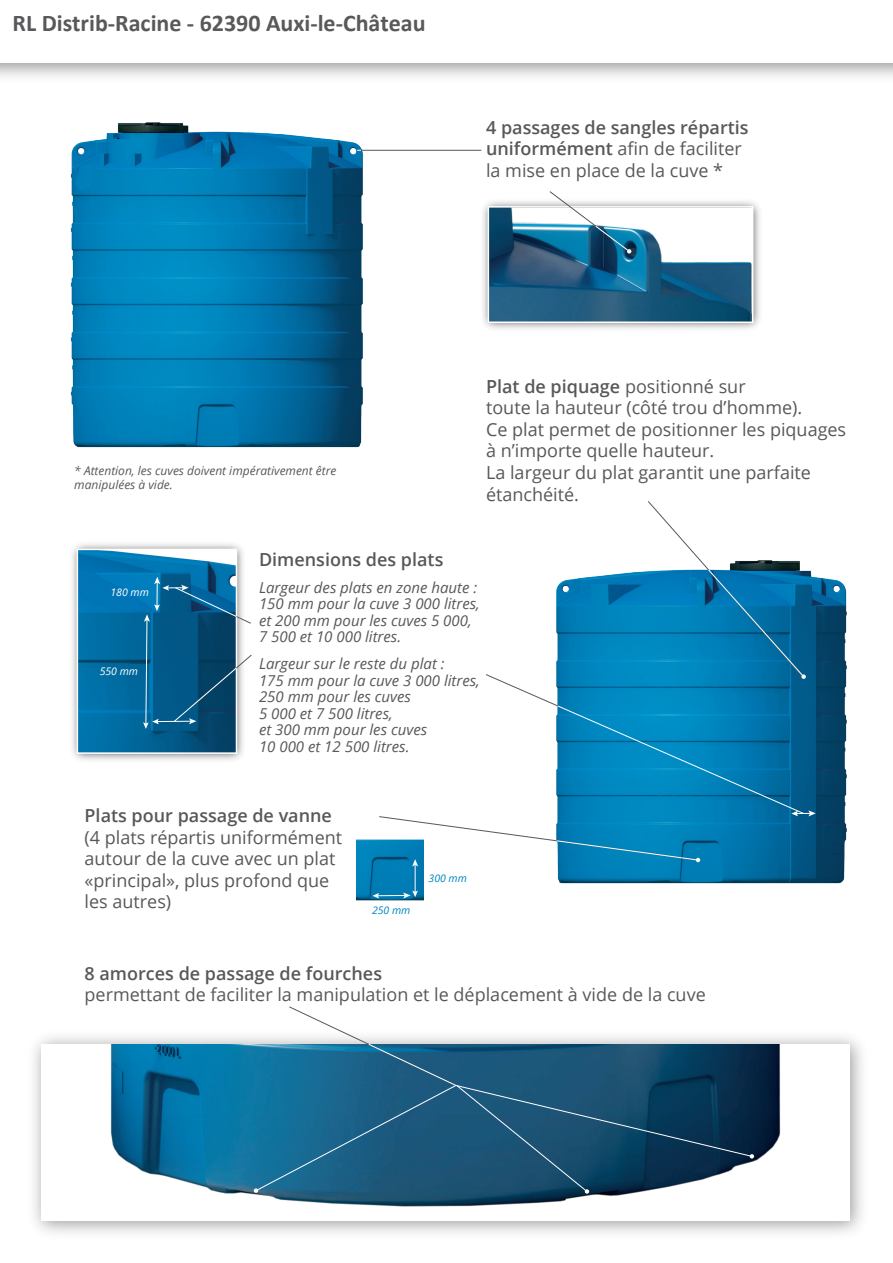
<style>
.page{position:relative;width:893px;height:1263px;background:#fff}
.page>*{position:absolute;margin:0;border:0;box-sizing:border-box;transform-origin:0 0}
.t1{font:700 24px "Calibri";color:#58595b}
.t2{font:18px/21.6px "Open Sans";color:#57585a}
.t3{font:600 18px/21.6px "Open Sans";color:#57585a}
.t4{font:italic 15px/16.5px "Open Sans";color:#57585a}
.t5{font:italic 12px/14.4px "Open Sans";color:#57585a}
.t6{font:italic 10.5px "Open Sans";color:#0087bf}
.t7{font:italic 10.5px "Open Sans";color:#fff}
.s1{font-weight:400}
.s2{font-weight:600}
</style>
<div class="page">
<img style="left:70px;top:122px;width:365px;height:326px">
<img style="left:483px;top:203px;width:276px;height:126px">
<img style="left:753px;top:208px;width:7px;height:113px">
<hr style="left:360px;top:150px;width:121px;height:1px;background:#57585a">
<svg style="left:488px;top:191px;width:265px;height:132px"></svg>
<img style="left:816px;top:577px;width:31px;height:307px">
<img style="left:357px;top:840px;width:67px;height:61px">
<img style="left:72px;top:544px;width:169px;height:216px">
<svg style="left:77px;top:549px;width:175px;height:205px;background:#2677a2"></svg>
<svg style="left:372px;top:501px;width:444px;height:397px"></svg>
<img style="left:89px;top:1044px;width:714px;height:188px">
<svg style="left:254px;top:1006px;width:500px;height:188px"></svg>
<h1 class="t1" style="left:13px;top:6px;width:414px">RL Distrib-Racine - 62390 Auxi-le-Château</h1>
<p class="t3" style="left:486px;top:116px;width:264px">4 passages de sangles répartis uniformément <span class="s1">afin de faciliter la mise en place de la cuve *</span></p>
<p class="t5" style="left:74px;top:463px;width:264px">* Attention, les cuves doivent impérativement être manipulées à vide.</p>
<p class="t2" style="left:486px;top:375px;width:362px"><span class="s2">Plat de piquage</span> positionné sur<br>toute la hauteur (côté trou d’homme).<br>Ce plat permet de positionner les piquages à n’importe quelle hauteur.<br>La largeur du plat garantit une parfaite étanchéité.</p>
<p class="t7" style="left:111px;top:585px;width:40px">180 mm</p>
<p class="t7" style="left:100px;top:664px;width:40px">550 mm</p>
<p class="t3" style="left:259px;top:548px;width:186px">Dimensions des plats</p>
<p class="t4" style="left:259px;top:579px;width:222px">Largeur des plats en zone haute :<br>150 mm pour la cuve 3 000 litres, et 200 mm pour les cuves 5 000,<br>7 500 et 10 000 litres.</p>
<p class="t4" style="left:259px;top:655px;width:222px">Largeur sur le reste du plat :<br>175 mm pour la cuve 3 000 litres,<br>250 mm pour les cuves<br>5 000 et 7 500 litres,<br>et 300 mm pour les cuves<br>10 000 et 12 500 litres.</p>
<p class="t3" style="left:85px;top:804px;width:249px">Plats pour passage de vanne</p>
<p class="t2" style="left:85px;top:826px;width:259px">(4 plats répartis uniformément autour de la cuve avec un plat «principal», plus profond que les autres)</p>
<p class="t6" style="left:372px;top:903px;width:40px">250 mm</p>
<p class="t6" style="left:429px;top:871px;width:40px">300 mm</p>
<p class="t3" style="left:85px;top:962px;width:299px">8 amorces de passage de fourches</p>
<p class="t2" style="left:85px;top:983px;width:623px">permettant de faciliter la manipulation et le déplacement à vide de la cuve</p>
</div>
